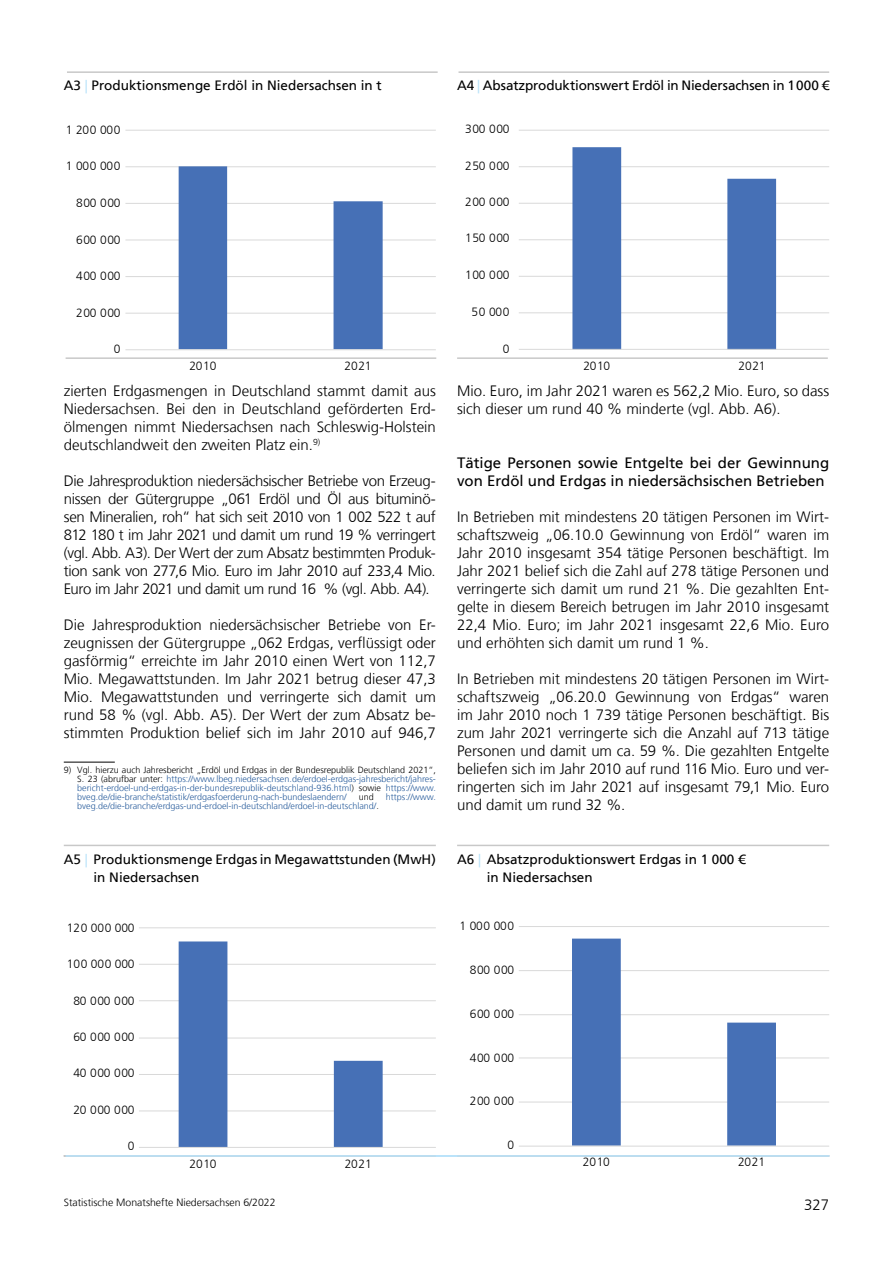
<style>
.page{position:relative;width:893px;height:1263px;background:#fff}
.page>*{position:absolute;margin:0;border:0;box-sizing:border-box;transform-origin:0 0}
.P_Fliesstext{font:300 15px/18px "NDS Frutiger";color:#000;text-align:justify}
.H3_Zwischenüberschrift{font:15px/18px "NDS Frutiger";color:#000}
.H3_Bildueberschriften{font:13.5px/18px "NDS Frutiger";color:#000}
.t1{font:300 12px "NDS Frutiger";letter-spacing:-.015em;color:#000}
.t2{font:300 10.5px "NDS Frutiger";color:#000}
.P_Fussnote{font:300 9px/9px "NDS Frutiger";color:#275b9b;text-align:justify}
.P_Fussnote-2{font:300 9px "NDS Frutiger";color:#000}
.s1{color:#bae3fa}
.s2{color:#000}
</style>
<div class="page">
<hr style="left:64px;top:762px;width:51px;height:1px;background:#000">
<hr style="left:125px;top:130px;width:311px;height:1px;background:#d9d9d9">
<hr style="left:125px;top:166px;width:311px;height:1px;background:#d9d9d9">
<hr style="left:125px;top:203px;width:311px;height:1px;background:#d9d9d9">
<hr style="left:125px;top:240px;width:311px;height:1px;background:#d9d9d9">
<hr style="left:125px;top:276px;width:311px;height:1px;background:#d9d9d9">
<hr style="left:125px;top:313px;width:311px;height:1px;background:#d9d9d9">
<svg style="left:179px;top:166px;width:204px;height:183px"></svg>
<hr style="left:125px;top:349px;width:311px;height:1px;background:#d9d9d9">
<hr style="left:519px;top:130px;width:310px;height:1px;background:#d9d9d9">
<hr style="left:519px;top:166px;width:310px;height:1px;background:#d9d9d9">
<hr style="left:519px;top:203px;width:310px;height:1px;background:#d9d9d9">
<hr style="left:519px;top:239px;width:310px;height:1px;background:#d9d9d9">
<hr style="left:519px;top:276px;width:310px;height:1px;background:#d9d9d9">
<hr style="left:519px;top:312px;width:310px;height:1px;background:#d9d9d9">
<svg style="left:572px;top:147px;width:204px;height:202px"></svg>
<hr style="left:519px;top:349px;width:310px;height:1px;background:#d9d9d9">
<hr style="left:139px;top:927px;width:297px;height:1px;background:#d9d9d9">
<hr style="left:139px;top:964px;width:297px;height:1px;background:#d9d9d9">
<hr style="left:139px;top:1000px;width:297px;height:1px;background:#d9d9d9">
<hr style="left:139px;top:1038px;width:297px;height:1px;background:#d9d9d9">
<hr style="left:139px;top:1074px;width:297px;height:1px;background:#d9d9d9">
<hr style="left:139px;top:1110px;width:297px;height:1px;background:#d9d9d9">
<svg style="left:179px;top:941px;width:204px;height:206px"></svg>
<hr style="left:139px;top:1147px;width:297px;height:1px;background:#d9d9d9">
<hr style="left:519px;top:926px;width:310px;height:1px;background:#d9d9d9">
<hr style="left:519px;top:970px;width:310px;height:1px;background:#d9d9d9">
<hr style="left:519px;top:1014px;width:310px;height:1px;background:#d9d9d9">
<hr style="left:519px;top:1057px;width:310px;height:1px;background:#d9d9d9">
<hr style="left:519px;top:1102px;width:310px;height:1px;background:#d9d9d9">
<svg style="left:572px;top:938px;width:204px;height:208px"></svg>
<hr style="left:519px;top:1146px;width:310px;height:1px;background:#d9d9d9">
<hr style="left:458px;top:71px;width:371px;height:2px;background:#c8c8c8">
<hr style="left:67px;top:71px;width:371px;height:2px;background:#c8c8c8">
<hr style="left:457px;top:357px;width:371px;height:2px;background:#c8c8c8">
<hr style="left:66px;top:357px;width:370px;height:2px;background:#c8c8c8">
<hr style="left:64px;top:1155px;width:372px;height:2px;background:#c8c8c8">
<hr style="left:457px;top:845px;width:372px;height:1px;background:#c8c8c8">
<hr style="left:66px;top:1155px;width:763px;height:2px;background:#bae3fa">
<hr style="left:64px;top:845px;width:372px;height:1px;background:#c8c8c8">
<h3 class="H3_Bildueberschriften" style="left:64px;top:77px;width:320px">A3 <span class="s1">|</span> Produktionsmenge Erdöl in Niedersachsen in t</h3>
<h3 class="H3_Bildueberschriften" style="left:457px;top:77px;width:374px">A4 <span class="s1">|</span> Absatzproduktionswert Erdöl in Niedersachsen in 1000 €</h3>
<p class="t1" style="left:66px;top:123px;width:56px">1 200 000</p>
<p class="t1" style="left:465px;top:123px;width:46px">300 000</p>
<p class="t1" style="left:66px;top:159px;width:56px">1 000 000</p>
<p class="t1" style="left:465px;top:159px;width:46px">250 000</p>
<p class="t1" style="left:76px;top:196px;width:46px">800 000</p>
<p class="t1" style="left:465px;top:195px;width:46px">200 000</p>
<p class="t1" style="left:76px;top:233px;width:46px">600 000</p>
<p class="t1" style="left:465px;top:231px;width:46px">150 000</p>
<p class="t1" style="left:76px;top:269px;width:46px">400 000</p>
<p class="t1" style="left:465px;top:268px;width:46px">100 000</p>
<p class="t1" style="left:76px;top:306px;width:46px">200 000</p>
<p class="t1" style="left:471px;top:305px;width:40px">50 000</p>
<p class="t1" style="left:114px;top:342px;width:8px">0</p>
<p class="t1" style="left:503px;top:342px;width:8px">0</p>
<p class="t1" style="left:189px;top:359px;width:28px">2010</p>
<p class="t1" style="left:345px;top:359px;width:28px">2021</p>
<p class="t1" style="left:583px;top:359px;width:28px">2010</p>
<p class="t1" style="left:738px;top:359px;width:28px">2021</p>
<p class="P_Fliesstext" style="left:64px;top:382px;width:374px">zierten Erdgasmengen in Deutschland stammt damit aus Niedersachsen. Bei den in Deutschland geförderten Erd&shy;ölmengen nimmt Niedersachsen nach Schleswig-Holstein deutschlandweit den zweiten Platz ein.<sup>9)</sup></p>
<p class="P_Fliesstext" style="left:64px;top:472px;width:374px">Die Jahresproduktion niedersächsischer Betriebe von Erzeug&shy;nissen der Gütergruppe „061 Erdöl und Öl aus bituminö&shy;sen Mineralien, roh“ hat sich seit 2010 von 1 002 522 t auf 812 180 t im Jahr 2021 und damit um rund 19 % verringert (vgl. Abb. A3). Der Wert der zum Absatz bestimmten Produk&shy;tion sank von 277,6 Mio. Euro im Jahr 2010 auf 233,4 Mio.<br>Euro im Jahr 2021 und damit um rund 16 % (vgl. Abb. A4).</p>
<p class="P_Fliesstext" style="left:64px;top:616px;width:374px">Die Jahresproduktion niedersächsischer Betriebe von Er&shy;zeugnissen der Gütergruppe „062 Erdgas, verflüssigt oder gasförmig“ erreichte im Jahr 2010 einen Wert von 112,7<br>Mio. Megawattstunden. Im Jahr 2021 betrug dieser 47,3<br>Mio. Megawattstunden und verringerte sich damit um rund 58 % (vgl. Abb. A5). Der Wert der zum Absatz be&shy;stimmten Produktion belief sich im Jahr 2010 auf 946,7</p>
<p class="P_Fussnote" style="left:77px;top:765px;width:360px;text-indent:-14px"><span class="s2">9) Vgl. hierzu auch Jahresbericht „Erdöl und Erdgas in der Bundesrepublik Deutschland 2021“, S. 23 (abrufbar unter:</span> https://www.lbeg.niedersachsen.de/erdoel-erdgas-jahresbericht/jahres&shy;bericht-erdoel-und-erdgas-in-der-bundesrepublik-deutschland-936.html<span class="s2">) sowie</span> https://www. bveg.de/die-branche/statistik/erdgasfoerderung-nach-bundeslaendern/</p>
<p class="P_Fussnote-2" style="left:359px;top:791px;width:17px">und</p>
<p class="P_Fussnote" style="left:386px;top:792px;width:52px">https://www.</p>
<p class="P_Fussnote" style="left:77px;top:801px;width:303px">bveg.de/die-branche/erdgas-und-erdoel-in-deutschland/erdoel-in-deutschland/<span class="s2">.</span></p>
<p class="P_Fliesstext" style="left:457px;top:382px;width:374px">Mio. Euro, im Jahr 2021 waren es 562,2 Mio. Euro, so dass sich dieser um rund 40 % minderte (vgl. Abb. A6).</p>
<h3 class="H3_Zwischenüberschrift" style="left:457px;top:454px;width:374px">Tätige Personen sowie Entgelte bei der Gewinnung von Erdöl und Erdgas in niedersächsischen Betrieben</h3>
<p class="P_Fliesstext" style="left:457px;top:508px;width:374px">In Betrieben mit mindestens 20 tätigen Personen im Wirt&shy;schaftszweig „06.10.0 Gewinnung von Erdöl“ waren im Jahr 2010 insgesamt 354 tätige Personen beschäftigt. Im Jahr 2021 belief sich die Zahl auf 278 tätige Personen und verringerte sich damit um rund 21 %. Die gezahlten Ent&shy;gelte in diesem Bereich betrugen im Jahr 2010 insgesamt 22,4 Mio. Euro; im Jahr 2021 insgesamt 22,6 Mio. Euro und erhöhten sich damit um rund 1 %.</p>
<p class="P_Fliesstext" style="left:457px;top:670px;width:374px">In Betrieben mit mindestens 20 tätigen Personen im Wirt&shy;schaftszweig „06.20.0 Gewinnung von Erdgas“ waren im Jahr 2010 noch 1 739 tätige Personen beschäftigt. Bis zum Jahr 2021 verringerte sich die Anzahl auf 713 tätige Personen und damit um ca. 59 %. Die gezahlten Entgelte beliefen sich im Jahr 2010 auf rund 116 Mio. Euro und ver&shy;ringerten sich im Jahr 2021 auf insgesamt 79,1 Mio. Euro und damit um rund 32 %.</p>
<h3 class="H3_Bildueberschriften" style="left:94px;top:851px;width:344px;text-indent:-30px">A5 <span class="s1">|</span> Produktionsmenge Erdgas in Megawattstunden (MwH) in Niedersachsen</h3>
<h3 class="H3_Bildueberschriften" style="left:457px;top:851px;width:290px">A6 <span class="s1">|</span> Absatzproduktionswert Erdgas in 1 000 €</h3>
<h3 class="H3_Bildueberschriften" style="left:487px;top:869px;width:107px">in Niedersachsen</h3>
<p class="t1" style="left:67px;top:921px;width:69px">120 000 000</p>
<p class="t1" style="left:67px;top:957px;width:69px">100 000 000</p>
<p class="t1" style="left:73px;top:994px;width:63px">80 000 000</p>
<p class="t1" style="left:73px;top:1030px;width:63px">60 000 000</p>
<p class="t1" style="left:73px;top:1066px;width:63px">40 000 000</p>
<p class="t1" style="left:73px;top:1103px;width:63px">20 000 000</p>
<p class="t1" style="left:128px;top:1139px;width:8px">0</p>
<p class="t1" style="left:190px;top:1157px;width:28px">2010</p>
<p class="t1" style="left:345px;top:1157px;width:28px">2021</p>
<p class="t1" style="left:459px;top:919px;width:56px">1 000 000</p>
<p class="t1" style="left:470px;top:963px;width:46px">800 000</p>
<p class="t1" style="left:470px;top:1007px;width:46px">600 000</p>
<p class="t1" style="left:470px;top:1050px;width:46px">400 000</p>
<p class="t1" style="left:470px;top:1094px;width:46px">200 000</p>
<p class="t1" style="left:507px;top:1138px;width:8px">0</p>
<p class="t1" style="left:583px;top:1155px;width:28px">2010</p>
<p class="t1" style="left:738px;top:1155px;width:28px">2021</p>
<p class="t2" style="left:64px;top:1196px;width:213px">Statistische Monatshefte Niedersachsen 6/2022</p>
<p class="P_Fliesstext" style="left:804px;top:1196px;width:27px">327</p>
</div>
